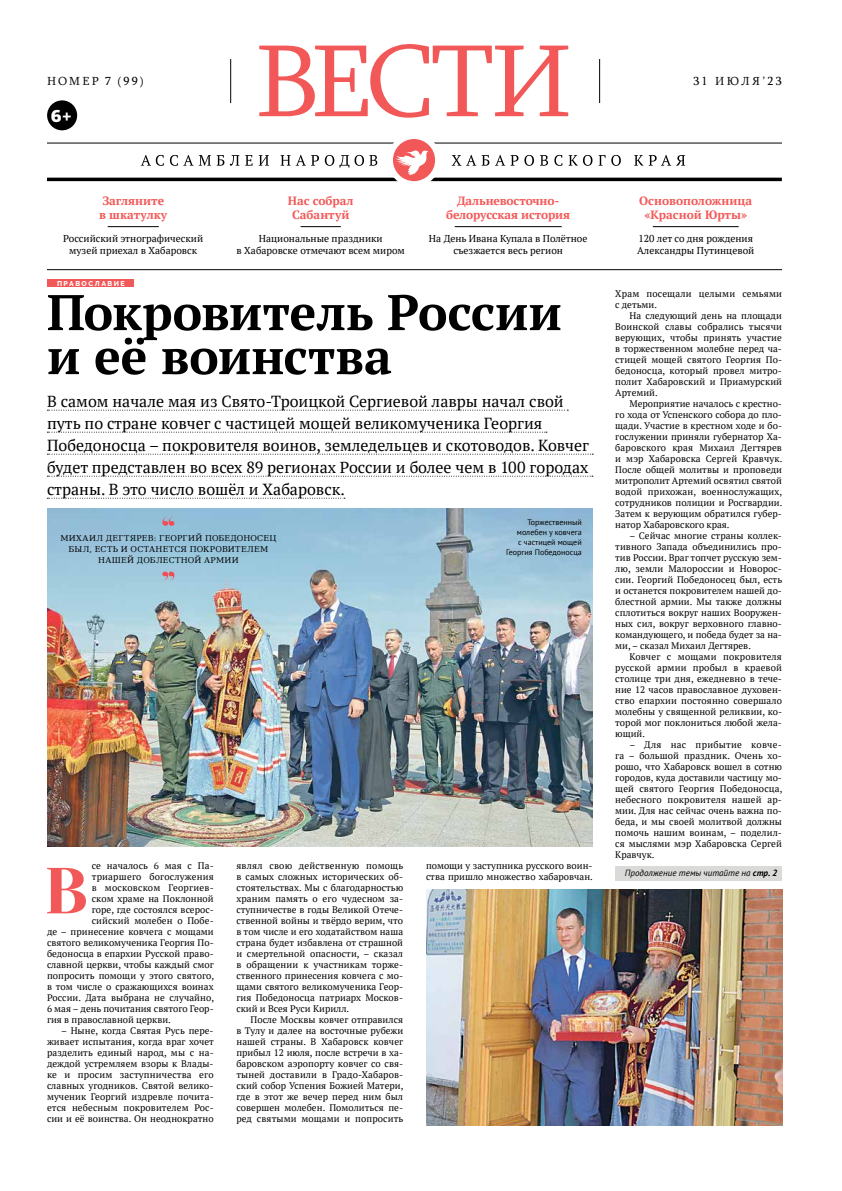
<style>
.page{position:relative;width:842px;height:1191px;background:#fff}
.page>*{position:absolute;margin:0;border:0;box-sizing:border-box;transform-origin:0 0}
.t1{font:64.9px "Yeseva One";color:#f35858}
.t2{font:700 50px/44px "PT Serif";letter-spacing:-.005em;color:#000}
.t3{font:900 18px "PF Agora Sans Pro";color:#fff}
.t4{font:16px/22px "PT Serif";color:#000}
.t5{font:700 12px/14px "PT Serif";color:#f35858;text-align:center}
.t6{font:12px "Sylfaen";letter-spacing:.195em;color:#000}
.t7{font:10px/12px "PT Serif";color:#000;text-align:center}
.t8{font:9.5px/11px "PT Serif";letter-spacing:.005em;color:#000;text-align:justify}
.t9{font:italic 9px "PT Sans";color:#000}
.t10{font:8px/11px "DejaVu Serif";letter-spacing:.03em;color:#000;text-align:center}
.t11{font:8px/10px "PT Sans";color:#000;text-align:right}
.t12{font:800 7px "Raleway";letter-spacing:.21em;color:#fff}
.s1{font-weight:700}
</style>
<div class="page">
<hr style="left:47px;top:143px;width:735px;height:1px;background:#000">
<svg style="left:452px;top:155px;width:233px;height:11px"></svg>
<hr style="left:108px;top:226px;width:51px;height:1px;background:#000">
<hr style="left:301px;top:226px;width:40px;height:1px;background:#000">
<hr style="left:455px;top:226px;width:107px;height:1px;background:#000">
<hr style="left:653px;top:226px;width:86px;height:1px;background:#000">
<hr style="left:47px;top:269px;width:735px;height:1px;background:#000">
<hr style="left:47px;top:178px;width:735px;height:3px;background:#000">
<svg style="left:390px;top:136px;width:48px;height:48px"></svg>
<div style="left:387px;top:133px;width:54px;height:54px;border:6px solid #fff;border-radius:50%"></div>
<svg style="left:396px;top:150px;width:33px;height:25px"></svg>
<svg style="left:141px;top:155px;width:236px;height:13px"></svg>
<div style="left:47px;top:100px;width:30px;height:30px;background:#000;border-radius:50%"></div>
<hr style="left:230px;top:59px;width:1px;height:44px;background:#000">
<hr style="left:599px;top:59px;width:1px;height:44px;background:#000">
<svg style="left:259px;top:44px;width:309px;height:74px"></svg>
<div style="left:47px;top:280px;width:86px;height:7px;background:#f35858"></div>
<svg style="left:47px;top:410px;width:521px;height:1px"></svg>
<svg style="left:47px;top:432px;width:500px;height:1px"></svg>
<svg style="left:47px;top:454px;width:546px;height:1px"></svg>
<svg style="left:47px;top:476px;width:546px;height:1px"></svg>
<svg style="left:47px;top:498px;width:298px;height:1px"></svg>
<img style="left:47px;top:509px;width:545px;height:337px">
<img style="left:426px;top:889px;width:356px;height:237px">
<div style="left:615px;top:866px;width:167px;height:14px;background:#dadad9"></div>
<svg style="left:162px;top:517px;width:12px;height:9px"></svg>
<svg style="left:162px;top:571px;width:12px;height:9px"></svg>
<p class="t6" style="left:47px;top:73px;width:98px">НОМЕР 7 (99)</p>
<p class="t6" style="left:694px;top:73px;width:90px">31 ИЮЛЯ’23</p>
<h3 class="t3" style="left:51px;top:103px;width:23px">6+</h3>
<p class="t5" style="left:99px;top:194px;width:70px;text-align:left">Загляните в шкатулку</p>
<p class="t7" style="left:63px;top:233px;width:141px">Российский этнографический музей приехал в Хабаровск</p>
<p class="t5" style="left:288px;top:194px;width:67px">Нас собрал<br>Сабантуй</p>
<p class="t7" style="left:237px;top:233px;width:170px">Национальные праздники<br>в Хабаровске отмечают всем миром</p>
<p class="t5" style="left:446px;top:194px;width:125px">Дальневосточно&shy;белорусская история</p>
<p class="t7" style="left:429px;top:233px;width:160px">На День Ивана Купала в Полётное съезжается весь регион</p>
<p class="t5" style="left:639px;top:194px;width:115px">Основоположница «Красной Юрты»</p>
<p class="t7" style="left:637px;top:233px;width:119px;text-align:left">120 лет со дня рождения<br>Александры Путинцевой</p>
<p class="t12" style="left:57px;top:280px;width:69px">ПРАВОСЛАВИЕ</p>
<h2 class="t2" style="left:47px;top:289px;width:516px">Покровитель России и её воинства</h2>
<p class="t4" style="left:47px;top:390px;width:544px">В самом начале мая из Свято-Троицкой Сергиевой лавры начал свой путь по стране ковчег с частицей мощей великомученика Георгия Победоносца – покровителя воинов, земледельцев и скотоводов. Ковчег будет представлен во всех 89 регионах России и более чем в 100 городах страны. В это число вошёл и Хабаровск.</p>
<p class="t8" style="left:615px;top:288px;width:168px">Храм посещали целыми семьями с детьми.</p>
<p class="t8" style="left:615px;top:310px;width:168px;text-indent:14px">На следующий день на площади Воинской славы собрались тысячи верующих, чтобы принять участие в торжественном молебне перед ча&shy;стицей мощей святого Георгия По&shy;бедоносца, который провел митро&shy;полит Хабаровский и Приамурский Артемий.</p>
<p class="t8" style="left:615px;top:398px;width:169px;text-indent:14px">Мероприятие началось с крестно&shy;го хода от Успенского собора до пло&shy;щади. Участие в крестном ходе и бо&shy;гослужении приняли губернатор Ха&shy;баровского края Михаил Дегтярев и мэр Хабаровска Сергей Кравчук.<br>После общей молитвы и проповеди митрополит Артемий освятил святой водой прихожан, военнослужащих, сотрудников полиции и Росгвардии.<br>Затем к верующим обратился губер&shy;натор Хабаровского края.</p>
<p class="t8" style="left:615px;top:530px;width:168px;text-indent:14px">– Сейчас многие страны коллек&shy;тивного Запада объединились про&shy;тив России. Враг топчет русскую зем&shy;лю, земли Малороссии и Новорос&shy;сии. Георгий Победоносец был, есть и останется покровителем нашей до&shy;блестной армии. Мы также должны сплотиться вокруг наших Вооружен&shy;ных сил, вокруг верховного главно&shy;командующего, и победа будет за на&shy;ми, – сказал Михаил Дегтярев.</p>
<p class="t8" style="left:615px;top:651px;width:168px;text-indent:14px">Ковчег с мощами покровителя русской армии пробыл в краевой столице три дня, ежедневно в тече&shy;ние 12 часов православное духовен&shy;ство епархии постоянно совершало молебны у священной реликвии, ко&shy;торой мог поклониться любой жела&shy;ющий.</p>
<p class="t8" style="left:615px;top:739px;width:169px;text-indent:14px">– Для нас прибытие ковче&shy;га – большой праздник. Очень хо&shy;рошо, что Хабаровск вошел в сотню городов, куда доставили частицу мо&shy;щей святого Георгия Победоносца, небесного покровителя нашей ар&shy;мии. Для нас сейчас очень важна по&shy;беда, и мы своей молитвой должны помочь нашим воинам, – поделил&shy;ся мыслями мэр Хабаровска Сергей Кравчук.</p>
<p class="t11" style="left:506px;top:517px;width:77px">Торжественный молебен у ковчега<br>с частицей мощей<br>Георгия Победоносца</p>
<p class="t10" style="left:60px;top:532px;width:218px">МИХАИЛ ДЕГТЯРЕВ: ГЕОРГИЙ ПОБЕДОНОСЕЦ<br>БЫЛ, ЕСТЬ И ОСТАНЕТСЯ ПОКРОВИТЕЛЕМ<br>НАШЕЙ ДОБЛЕСТНОЙ АРМИИ</p>
<p class="t8" style="left:92px;top:860px;width:123px">се началось 6 мая с Па-</p>
<p class="t8" style="left:92px;top:871px;width:123px">триаршего богослужения</p>
<p class="t8" style="left:92px;top:882px;width:123px">в московском Георгиев-</p>
<p class="t8" style="left:92px;top:893px;width:123px">ском храме на Поклонной</p>
<p class="t8" style="left:92px;top:904px;width:123px">горе, где состоялся всерос-</p>
<p class="t8" style="left:92px;top:915px;width:123px">сийский молебен о Побе-</p>
<p class="t8" style="left:47px;top:926px;width:168px">де – принесение ковчега с мощами</p>
<p class="t8" style="left:47px;top:937px;width:168px">святого великомученика Георгия По-</p>
<p class="t8" style="left:47px;top:948px;width:168px">бедоносца в епархии Русской право-</p>
<p class="t8" style="left:47px;top:959px;width:168px">славной церкви, чтобы каждый смог</p>
<p class="t8" style="left:47px;top:970px;width:169px">попросить помощи у этого святого,</p>
<p class="t8" style="left:47px;top:981px;width:168px">в том числе о сражающихся воинах</p>
<p class="t8" style="left:47px;top:992px;width:169px">России. Дата выбрана не случайно,</p>
<p class="t8" style="left:47px;top:1003px;width:168px">6 мая – день почитания святого Геор-</p>
<p class="t8" style="left:47px;top:1014px;width:125px">гия в православной церкви.</p>
<p class="t8" style="left:47px;top:1025px;width:168px;text-indent:14px">– Ныне, когда Святая Русь пере&shy;живает испытания, когда враг хочет разделить единый народ, мы с на&shy;деждой устремляем взоры к Влады&shy;ке и просим заступничества его славных угодников. Святой велико&shy;мученик Георгий издревле почита&shy;ется небесным покровителем Рос&shy;сии и её воинства. Он неоднократно</p>
<p class="t8" style="left:236px;top:860px;width:168px">являл свою действенную помощь в самых сложных исторических об&shy;стоятельствах. Мы с благодарностью храним память о его чудесном за&shy;ступничестве в годы Великой Отече&shy;ственной войны и твёрдо верим, что в том числе и его ходатайством наша страна будет избавлена от страшной и смертельной опасности, – сказал в обращении к участникам торже&shy;ственного принесения ковчега с мо&shy;щами святого великомученика Геор&shy;гия Победоносца патриарх Москов&shy;ский и Всея Руси Кирилл.</p>
<p class="t8" style="left:236px;top:1014px;width:169px;text-indent:14px">После Москвы ковчег отправился в Тулу и далее на восточные рубежи нашей страны. В Хабаровск ковчег прибыл 12 июля, после встречи в ха&shy;баровском аэропорту ковчег со свя&shy;тыней доставили в Градо-Хабаров&shy;ский собор Успения Божией Матери, где в этот же вечер перед ним был совершен молебен. Помолиться пе&shy;ред святыми мощами и попросить</p>
<p class="t8" style="left:426px;top:860px;width:168px">помощи у заступника русского воин&shy;ства пришло множество хабаровчан.</p>
<p class="t9" style="left:625px;top:867px;width:154px">Продолжение темы читайте на <span class="s1">стр. 2</span></p>
<h1 class="t1" style="left:44px;top:852px;width:46px">В</h1>
</div>
